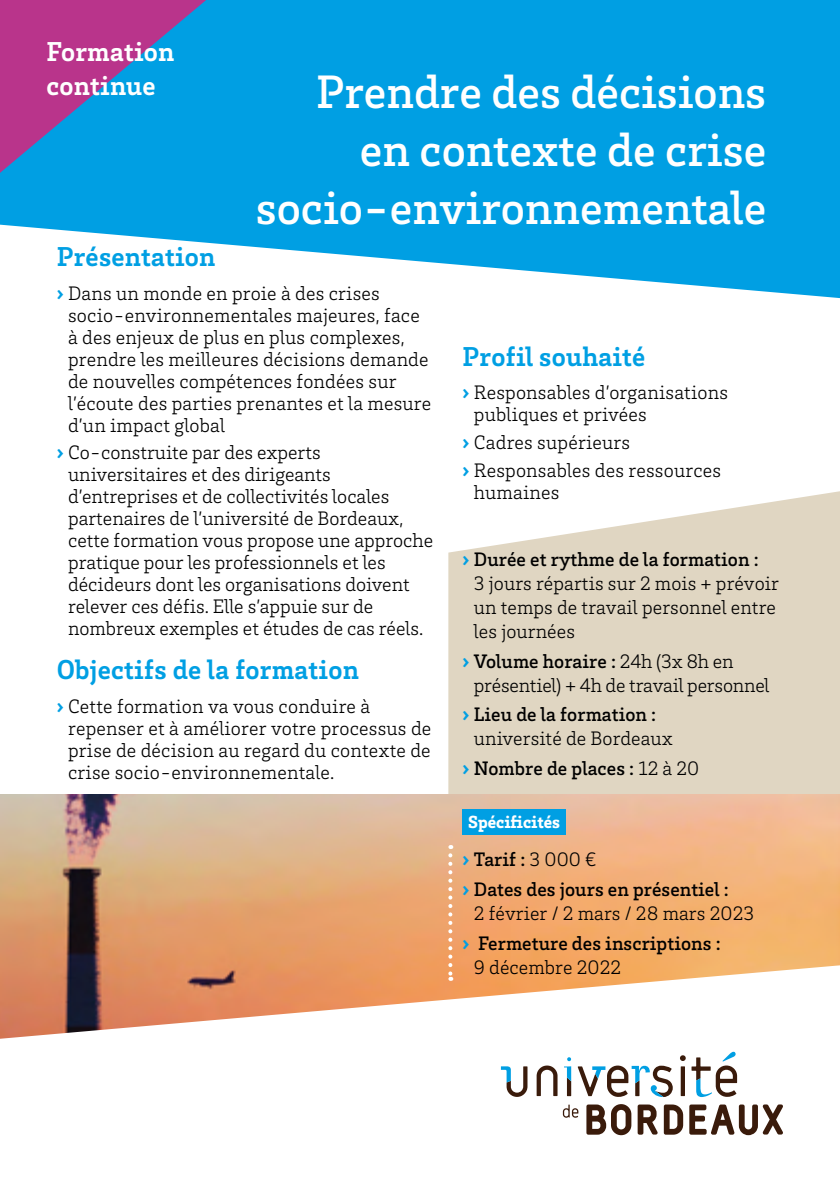
<style>
.page{position:relative;width:840px;height:1191px;background:#fff}
.page>*{position:absolute;margin:0;border:0;box-sizing:border-box;transform-origin:0 0}
.t1{font:500 48px/57.6px "Brix Slab";color:#fff;text-align:right}
.Titre_c14{font:700 28px "Brix Slab";letter-spacing:.01em;color:#009fe3}
.Titre_Mention{font:700 28px/33.6px "Brix Slab";letter-spacing:.01em;color:#fff}
.t2{font:300 20px/22px "Brix Slab";letter-spacing:.005em;color:#000}
.t3{font:500 20px/24px "Brix Slab";letter-spacing:.005em;color:#000}
.BLOC_XL_Organisation{font:900 18px "Brix Slab";color:#fff}
.s1{font-weight:900;color:#009fe3}
.s2{font-weight:500}
.s3{font-weight:300}
</style>
<div class="page">
<svg style="left:448px;top:491px;width:391px;height:303px;fill:#e0d6c2"></svg>
<img style="left:0;top:794px;width:839px;height:171px">
<svg style="left:0;top:965px;width:839px;height:74px"></svg>
<div style="left:476px;top:1030px;width:337px;height:135px;background:#fff"></div>
<svg style="left:536px;top:1065px;width:21px;height:31px"></svg>
<svg style="left:680px;top:1055px;width:5px;height:41px"></svg>
<svg style="left:500px;top:1066px;width:27px;height:31px"></svg>
<svg style="left:564px;top:1057px;width:7px;height:39px"></svg>
<svg style="left:577px;top:1065px;width:95px;height:32px"></svg>
<svg style="left:691px;top:1051px;width:45px;height:46px"></svg>
<svg style="left:586px;top:1104px;width:45px;height:31px"></svg>
<svg style="left:663px;top:1104px;width:19px;height:30px"></svg>
<svg style="left:689px;top:1104px;width:93px;height:31px"></svg>
<svg style="left:637px;top:1104px;width:20px;height:30px"></svg>
<svg style="left:562px;top:1104px;width:16px;height:13px"></svg>
<svg style="left:0;top:0;width:839px;height:298px;fill:#009fe3"></svg>
<svg style="left:0;top:0;width:206px;height:173px"></svg>
<div style="left:462px;top:809px;width:103px;height:26px;background:#009fe3"></div>
<svg style="left:448px;top:855px;width:4px;height:126px"></svg>
<p class="Titre_Mention" style="left:46px;top:34px;width:129px">Formation continue</p>
<p class="t1" style="left:316px;top:61px;width:451px">Prendre des décisions</p>
<p class="t1" style="left:256px;top:119px;width:511px">en contexte de crise socio-environnementale</p>
<p class="Titre_c14" style="left:57px;top:238px;width:160px">Présentation</p>
<p class="t2" style="left:68px;top:281px;width:364px;text-indent:-11px"><span class="s1">›</span> Dans un monde en proie à des crises socio-environnementales majeures, face à des enjeux de plus en plus complexes, prendre les meilleures décisions demande de nouvelles compétences fondées sur l’écoute des parties prenantes et la mesure d’un impact global</p>
<p class="t2" style="left:68px;top:441px;width:366px;text-indent:-11px"><span class="s1">›</span> Co-construite par des experts universitaires et des dirigeants d’entreprises et de collectivités locales partenaires de l’université de Bordeaux, cette formation vous propose une approche pratique pour les professionnels et les décideurs dont les organisations doivent relever ces défis. Elle s’appuie sur de nombreux exemples et études de cas réels.</p>
<p class="Titre_c14" style="left:57px;top:651px;width:303px">Objectifs de la formation</p>
<p class="t2" style="left:68px;top:694px;width:364px;text-indent:-11px"><span class="s1">›</span> Cette formation va vous conduire à repenser et à améliorer votre processus de prise de décision au regard du contexte de crise socio-environnementale.</p>
<p class="Titre_c14" style="left:462px;top:338px;width:184px">Profil souhaité</p>
<p class="t2" style="left:473px;top:381px;width:255px;text-indent:-11px"><span class="s1">›</span> Responsables d’organisations publiques et privées</p>
<p class="t2" style="left:462px;top:431px;width:169px"><span class="s1">›</span> Cadres supérieurs</p>
<p class="t2" style="left:473px;top:458px;width:249px;text-indent:-11px"><span class="s1">›</span> Responsables des ressources humaines</p>
<p class="t2" style="left:473px;top:546px;width:306px;line-height:24px;text-indent:-11px"><span class="s1">›</span> <span class="s2">Durée et rythme de la formation :<br></span>3 jours répartis sur 2 mois + prévoir un temps de travail personnel entre les journées</p>
<p class="t2" style="left:473px;top:648px;width:297px;line-height:24px;text-indent:-11px"><span class="s1">›</span> <span class="s2">Volume horaire :</span> 24h (3x 8h en présentiel) + 4h de travail personnel</p>
<p class="t2" style="left:473px;top:702px;width:200px;line-height:24px;text-indent:-11px"><span class="s1">›</span> <span class="s2">Lieu de la formation : </span>université de Bordeaux</p>
<p class="t3" style="left:462px;top:755px;width:238px"><span class="s1">›</span> Nombre de places : <span class="s3">12 à 20</span></p>
<p class="BLOC_XL_Organisation" style="left:468px;top:810px;width:93px">Spécificités</p>
<p class="t3" style="left:462px;top:847px;width:135px"><span class="s1">›</span> Tarif : <span class="s3">3 000 €</span></p>
<p class="t3" style="left:473px;top:876px;width:281px;text-indent:-11px"><span class="s1">›</span> Dates des jours en présentiel :<br><span class="s3">2 février / 2 mars / 28 mars 2023</span></p>
<p class="t3" style="left:473px;top:930px;width:248px;text-indent:-11px"><span class="s1">›</span> Fermeture des inscriptions :<br><span class="s3">9 décembre 2022</span></p>
</div>
